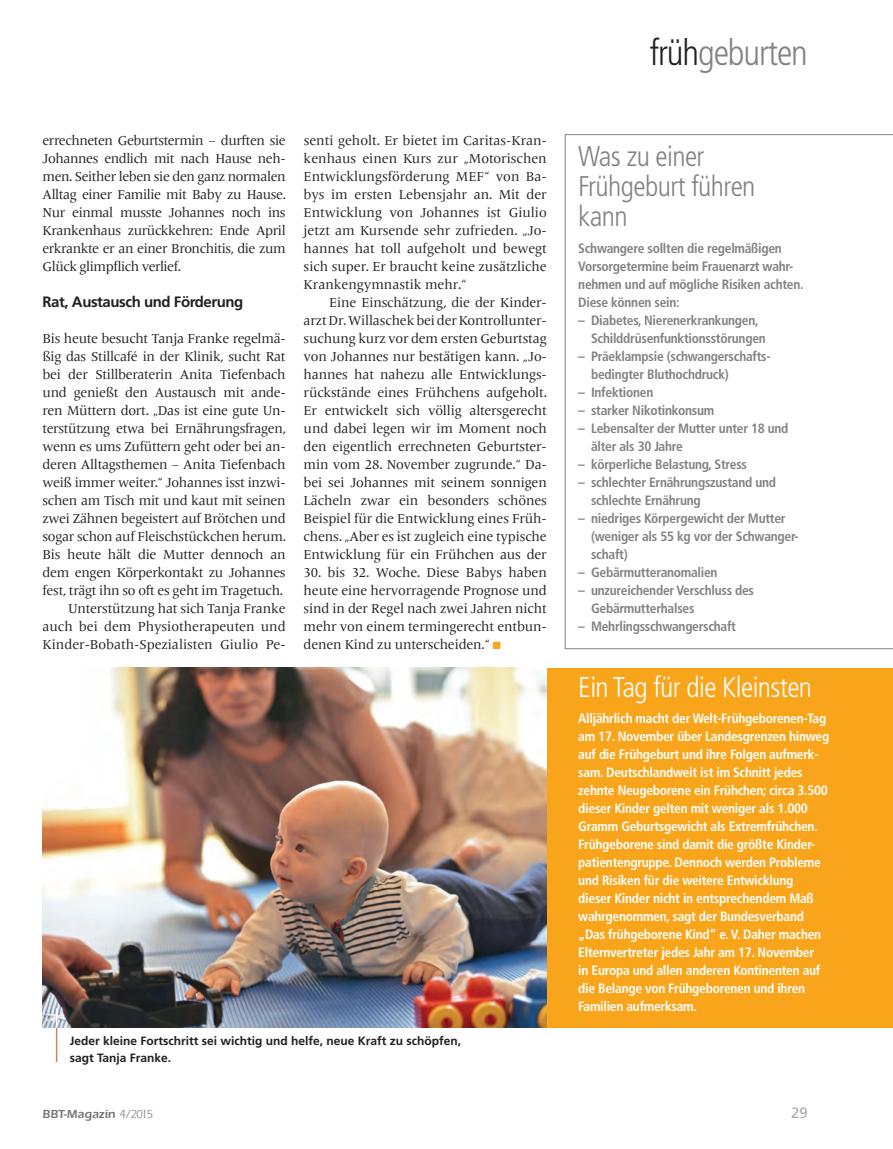
<style>
.page{position:relative;width:893px;height:1149px;background:#fff}
.page>*{position:absolute;margin:0;border:0;box-sizing:border-box;transform-origin:0 0}
.t1{font:300 condensed 36px "Frutiger LT Pro";letter-spacing:-.03em;color:#808285}
.t2{font:300 condensed 28.5px/30px "Frutiger LT Pro";letter-spacing:-.02em;color:#808285}
.t3{font:300 condensed 28.5px "Frutiger LT Pro";letter-spacing:-.02em;color:#fff}
.t4{font:700 15px "Frutiger";letter-spacing:-.03em;color:#231f20}
.t5{font:15px "Frutiger";color:#aaabaf}
.t6{font:13.5px/18px "Frutiger Serif LT Pro";letter-spacing:-.02em;color:#231f20;text-align:justify}
.t7{font:700 condensed 13.5px/18px "Frutiger LT Pro";letter-spacing:-.02em;color:#fff}
.t8{font:700 condensed 13.5px/18px "Frutiger LT Pro";letter-spacing:-.02em;color:#808285}
.t9{font:700 12px/16.5px "Frutiger";color:#231f20}
.t10{font:600 12px "ITC Eras LT";color:#76787b}
.s1{color:#f9a51b}
.s2{color:#231f20}
.s3{font-weight:400}
</style>
<div class="page">
<div style="left:43px;top:667px;width:850px;height:360px;background:#f9a51b"></div>
<svg style="left:565px;top:134px;width:328px;height:515px"></svg>
<img style="left:43px;top:667px;width:504px;height:360px">
<hr style="left:56px;top:1027px;width:1px;height:34px;background:#cb8560">
<svg style="left:56px;top:1008px;width:1px;height:19px"></svg>
<p class="t6" style="left:43px;top:131px;width:245px">errechneten Geburtstermin – durften sie Johannes endlich mit nach Hause neh&shy;men. Seither leben sie den ganz normalen Alltag einer Familie mit Baby zu Hause.<br>Nur einmal musste Johannes noch ins Krankenhaus zurückkehren: Ende April erkrankte er an einer Bronchitis, die zum Glück glimpflich verlief.</p>
<p class="t4" style="left:43px;top:293px;width:202px">Rat, Austausch und Förderung</p>
<p class="t6" style="left:43px;top:329px;width:245px;text-align:right">Bis heute besucht Tanja Franke regelmä&shy;ßig das Stillcafé in der Klinik, sucht Rat bei der Stillberaterin Anita Tiefenbach und genießt den Austausch mit ande&shy;ren Müttern dort. „Das ist eine gute Un&shy;terstützung etwa bei Ernährungsfragen, wenn es ums Zufüttern geht oder bei an&shy;deren Alltagsthemen – Anita Tiefenbach weiß immer weiter.“ Johannes isst inzwi&shy;schen am Tisch mit und kaut mit seinen zwei Zähnen begeistert auf Brötchen und sogar schon auf Fleischstückchen herum.<br>Bis heute hält die Mutter dennoch an dem engen Körperkontakt zu Johannes fest, trägt ihn so oft es geht im Tragetuch.<br>Unterstützung hat sich Tanja Franke auch bei dem Physiotherapeuten und Kinder-Bobath-Spezialisten Giulio Pe-</p>
<p class="t6" style="left:304px;top:131px;width:245px">senti geholt. Er bietet im Caritas-Kran&shy;kenhaus einen Kurs zur „Motorischen Entwicklungsförderung MEF“ von Ba&shy;bys im ersten Lebensjahr an. Mit der Entwicklung von Johannes ist Giulio jetzt am Kursende sehr zufrieden. „Jo&shy;hannes hat toll aufgeholt und bewegt sich super. Er braucht keine zusätzliche Krankengymnastik mehr.“</p>
<p class="t6" style="left:304px;top:293px;width:245px;text-indent:26px">Eine Einschätzung, die der Kinder&shy;arzt Dr. Willaschek bei der Kontrollunter&shy;suchung kurz vor dem ersten Geburtstag von Johannes nur bestätigen kann. „Jo&shy;hannes hat nahezu alle Entwicklungs&shy;rückstände eines Frühchens aufgeholt.<br>Er entwickelt sich völlig altersgerecht und dabei legen wir im Moment noch den eigentlich errechneten Geburtster&shy;min vom 28. November zugrunde.“ Da&shy;bei sei Johannes mit seinem sonnigen Lächeln zwar ein besonders schönes Beispiel für die Entwicklung eines Früh&shy;chens. „Aber es ist zugleich eine typische Entwicklung für ein Frühchen aus der</p>
<p class="t6" style="left:304px;top:563px;width:245px">30. bis 32. Woche. Diese Babys haben heute eine hervorragende Prognose und sind in der Regel nach zwei Jahren nicht mehr von einem termingerecht entbun&shy;denen Kind zu unterscheiden.“ <span class="s1">■</span></p>
<p class="t9" style="left:70px;top:1032px;width:393px">Jeder kleine Fortschritt sei wichtig und helfe, neue Kraft zu schöpfen, sagt Tanja Franke.</p>
<h1 class="t1" style="left:650px;top:32px;width:160px"><span class="s2">früh</span>geburten</h1>
<h2 class="t2" style="left:578px;top:141px;width:179px">Was zu einer<br>Frühgeburt führen kann</h2>
<p class="t8" style="left:578px;top:239px;width:227px">Schwangere sollten die regelmäßigen Vorsorgetermine beim Frauenarzt wahr&shy;nehmen und auf mögliche Risiken achten.<br>Diese können sein:</p>
<p class="t8" style="left:591px;top:311px;width:176px;text-indent:-13px">– Diabetes, Nierenerkrankungen,<br>Schilddrüsenfunktionsstörungen</p>
<p class="t8" style="left:591px;top:347px;width:180px;text-indent:-13px">– Präeklampsie (schwangerschafts&shy;bedingter Bluthochdruck)</p>
<p class="t8" style="left:578px;top:383px;width:77px">– Infektionen</p>
<p class="t8" style="left:578px;top:401px;width:137px">– starker Nikotinkonsum</p>
<p class="t8" style="left:591px;top:419px;width:199px;text-indent:-13px">– Lebensalter der Mutter unter 18 und älter als 30 Jahre</p>
<p class="t8" style="left:578px;top:455px;width:170px">– körperliche Belastung, Stress</p>
<p class="t8" style="left:591px;top:473px;width:186px;text-indent:-13px">– schlechter Ernährungszustand und schlechte Ernährung</p>
<p class="t8" style="left:591px;top:509px;width:209px;text-indent:-13px">– niedriges Körpergewicht der Mutter (weniger als 55 kg vor der Schwanger&shy;schaft)</p>
<p class="t8" style="left:578px;top:563px;width:141px">– Gebärmutteranomalien</p>
<p class="t8" style="left:591px;top:581px;width:165px;text-indent:-13px">– unzureichender Verschluss des<br>Gebärmutterhalses</p>
<p class="t8" style="left:578px;top:617px;width:159px">– Mehrlingsschwangerschaft</p>
<h2 class="t3" style="left:578px;top:670px;width:235px">Ein Tag für die Kleinsten</h2>
<p class="t7" style="left:578px;top:708px;width:252px">Alljährlich macht der Welt-Frühgeborenen-Tag am 17. November über Landesgrenzen hinweg auf die Frühgeburt und ihre Folgen aufmerk&shy;sam. Deutschlandweit ist im Schnitt jedes zehnte Neugeborene ein Frühchen; circa 3.500 dieser Kinder gelten mit weniger als 1.000<br>Gramm Geburtsgewicht als Extremfrühchen.<br>Frühgeborene sind damit die größte Kinder&shy;patientengruppe. Dennoch werden Probleme und Risiken für die weitere Entwicklung dieser Kinder nicht in entsprechendem Maß wahrgenommen, sagt der Bundesverband „Das frühgeborene Kind“ e. V. Daher machen Elternvertreter jedes Jahr am 17. November<br>in Europa und allen anderen Kontinenten auf die Belange von Frühgeborenen und ihren Familien aufmerksam.</p>
<p class="t10" style="left:43px;top:1106px;width:112px">BBT-Magazin <span class="s3">4/2015</span></p>
<p class="t5" style="left:791px;top:1103px;width:18px">29</p>
</div>
